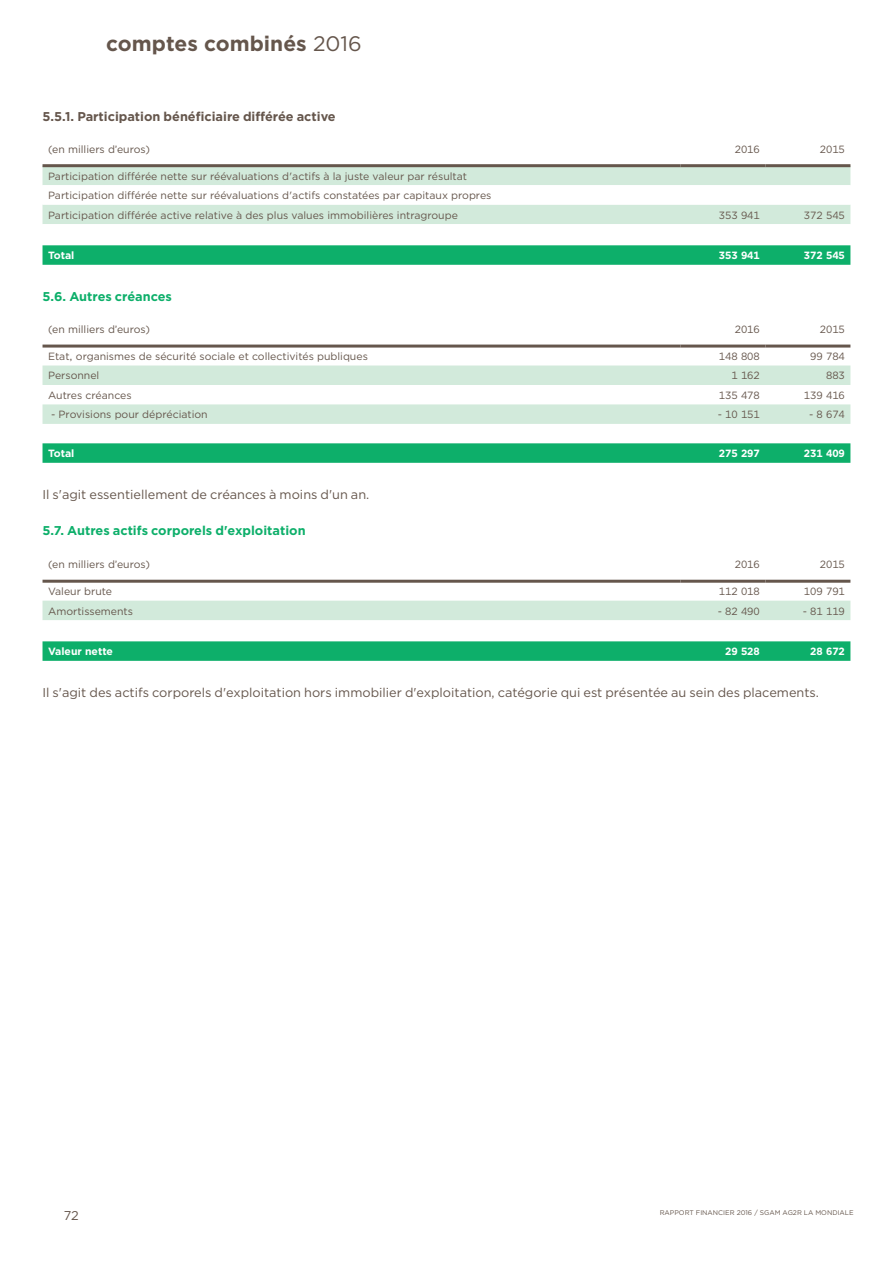
<style>
.page{position:relative;width:893px;height:1263px;background:#fff}
.page>*{position:absolute;margin:0;border:0;box-sizing:border-box;transform-origin:0 0}
.t1{font:700 21px "Gotham";color:#65564c}
.t2{font:12.75px "Gotham";color:#65564c}
.t3{font:700 12.75px "Gotham";color:#0daf6a}
.t4{font:700 12.75px "Gotham";color:#65564c}
.t5{font:10.5px/19.5px "Gotham";color:#65564c}
.t6{font:700 10.5px "Gotham";color:#fff}
.t7{font:6.75px "Gotham";color:#65564c}
.s1{font-weight:400}
</style>
<div class="page">
<div style="left:43px;top:167px;width:807px;height:18px;background:#d2eadb"></div>
<div style="left:43px;top:205px;width:807px;height:19px;background:#d2eadb"></div>
<svg style="left:43px;top:245px;width:807px;height:20px;background:#13b16d"></svg>
<hr style="left:43px;top:164px;width:637px;height:3px;background:#65564c">
<hr style="left:680px;top:164px;width:85px;height:3px;background:#65564c">
<hr style="left:765px;top:164px;width:85px;height:3px;background:#65564c">
<svg style="left:43px;top:365px;width:807px;height:59px;fill:#d2eadb"></svg>
<svg style="left:43px;top:443px;width:807px;height:20px;background:#13b16d"></svg>
<hr style="left:43px;top:345px;width:637px;height:3px;background:#65564c">
<hr style="left:680px;top:345px;width:85px;height:3px;background:#65564c">
<hr style="left:765px;top:345px;width:85px;height:3px;background:#65564c">
<div style="left:43px;top:601px;width:807px;height:19px;background:#d2eadb"></div>
<svg style="left:43px;top:641px;width:807px;height:20px;background:#13b16d"></svg>
<hr style="left:43px;top:580px;width:637px;height:3px;background:#65564c">
<hr style="left:680px;top:580px;width:85px;height:3px;background:#65564c">
<hr style="left:765px;top:580px;width:85px;height:3px;background:#65564c">
<h1 class="t1" style="left:106px;top:29px;width:257px">comptes combinés <span class="s1">2016</span></h1>
<p class="t4" style="left:43px;top:108px;width:295px">5.5.1. Participation bénéficiaire différée active</p>
<p class="t5" style="left:48px;top:139px;width:104px">(en milliers d’euros)</p>
<p class="t5" style="left:735px;top:139px;width:27px">2016</p>
<p class="t5" style="left:820px;top:139px;width:27px">2015</p>
<p class="t5" style="left:48px;top:166px;width:445px">Participation différée nette sur réévaluations d'actifs à la juste valeur par résultat<br>Participation différée nette sur réévaluations d'actifs constatées par capitaux propres<br>Participation différée active relative à des plus values immobilières intragroupe</p>
<p class="t5" style="left:719px;top:205px;width:42px">353 941</p>
<p class="t5" style="left:804px;top:205px;width:42px">372 545</p>
<p class="t6" style="left:48px;top:249px;width:28px">Total</p>
<p class="t6" style="left:719px;top:249px;width:42px">353 941</p>
<p class="t6" style="left:804px;top:249px;width:42px">372 545</p>
<p class="t3" style="left:43px;top:288px;width:131px">5.6. Autres créances</p>
<p class="t5" style="left:48px;top:320px;width:104px">(en milliers d’euros)</p>
<p class="t5" style="left:735px;top:320px;width:27px">2016</p>
<p class="t5" style="left:820px;top:320px;width:27px">2015</p>
<p class="t5" style="left:48px;top:346px;width:321px">Etat, organismes de sécurité sociale et collectivités publiques</p>
<p class="t5" style="left:719px;top:346px;width:42px">148 808</p>
<p class="t5" style="left:810px;top:346px;width:36px">99 784</p>
<p class="t5" style="left:48px;top:366px;width:53px">Personnel</p>
<p class="t5" style="left:731px;top:366px;width:30px">1 162</p>
<p class="t5" style="left:826px;top:366px;width:20px">883</p>
<p class="t5" style="left:48px;top:385px;width:85px">Autres créances</p>
<p class="t5" style="left:719px;top:385px;width:42px">135 478</p>
<p class="t5" style="left:804px;top:385px;width:42px">139 416</p>
<p class="t5" style="left:51px;top:405px;width:158px">- Provisions pour dépréciation</p>
<p class="t5" style="left:718px;top:405px;width:44px">- 10 151</p>
<p class="t5" style="left:809px;top:405px;width:37px">- 8 674</p>
<p class="t6" style="left:48px;top:447px;width:28px">Total</p>
<p class="t6" style="left:719px;top:447px;width:42px">275 297</p>
<p class="t6" style="left:804px;top:447px;width:42px">231 409</p>
<p class="t2" style="left:43px;top:486px;width:328px">Il s'agit essentiellement de créances à moins d'un an.</p>
<p class="t3" style="left:43px;top:522px;width:265px">5.7. Autres actifs corporels d'exploitation</p>
<p class="t5" style="left:48px;top:555px;width:104px">(en milliers d’euros)</p>
<p class="t5" style="left:735px;top:555px;width:27px">2016</p>
<p class="t5" style="left:820px;top:555px;width:27px">2015</p>
<p class="t5" style="left:48px;top:581px;width:66px">Valeur brute</p>
<p class="t5" style="left:719px;top:581px;width:42px">112 018</p>
<p class="t5" style="left:804px;top:581px;width:42px">109 791</p>
<p class="t5" style="left:48px;top:601px;width:87px">Amortissements</p>
<p class="t5" style="left:718px;top:601px;width:44px">- 82 490</p>
<p class="t5" style="left:803px;top:601px;width:44px">- 81 119</p>
<p class="t6" style="left:48px;top:645px;width:67px">Valeur nette</p>
<p class="t6" style="left:725px;top:645px;width:36px">29 528</p>
<p class="t6" style="left:810px;top:645px;width:36px">28 672</p>
<p class="t2" style="left:43px;top:684px;width:778px">Il s'agit des actifs corporels d'exploitation hors immobilier d'exploitation, catégorie qui est présentée au sein des placements.</p>
<p class="t2" style="left:64px;top:1207px;width:17px">72</p>
<p class="t7" style="left:660px;top:1208px;width:195px">RAPPORT FINANCIER 2016 / SGAM AG2R LA MONDIALE</p>
</div>
